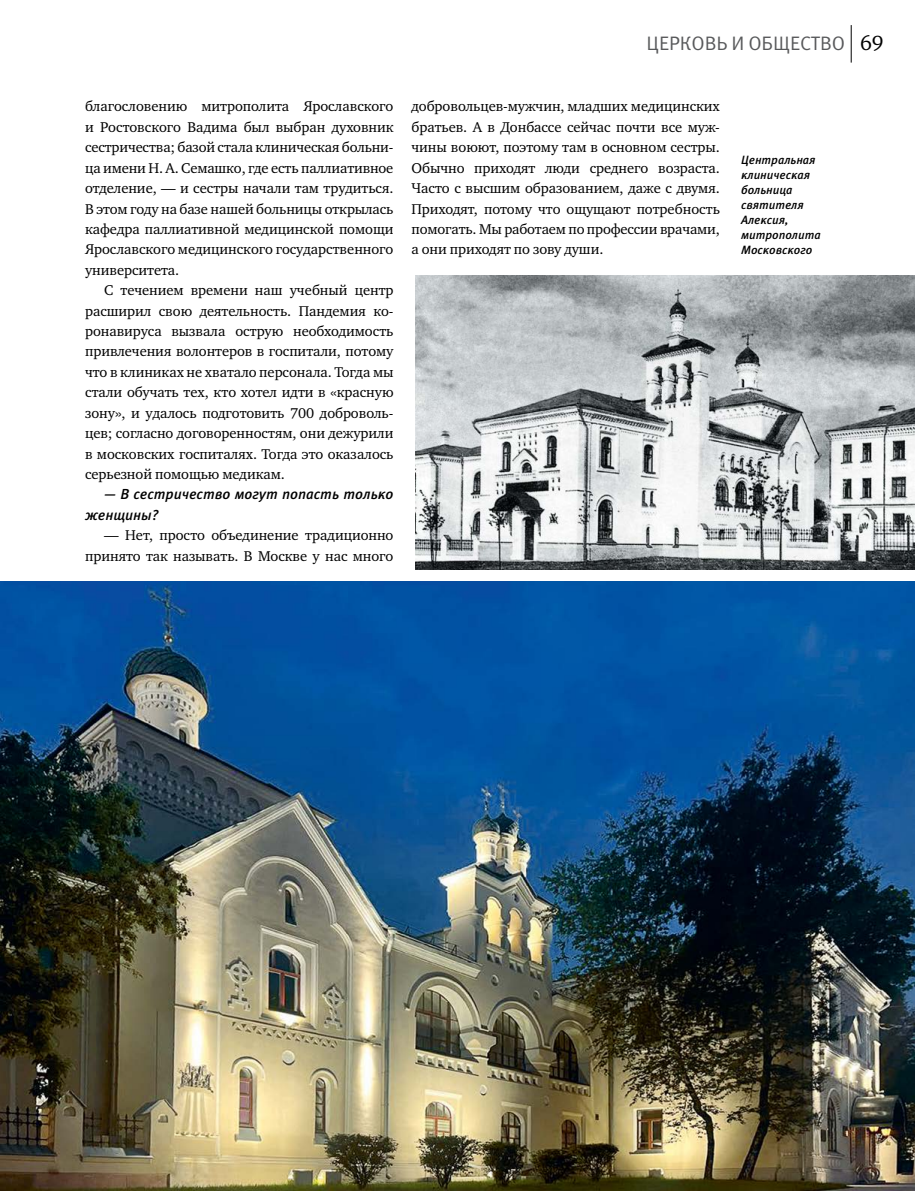
<style>
.page{position:relative;width:915px;height:1191px;background:#fff}
.page>*{position:absolute;margin:0;border:0;box-sizing:border-box;transform-origin:0 0}
.t1{font:19.5px "Meta Pro";letter-spacing:-.005em;color:#58595b}
.t2{font:14.55px/20.4px "Charter ITC";letter-spacing:-.005em;color:#000;text-align:justify}
.t3{font:italic 500 14.55px/20.4px "Meta Pro";letter-spacing:-.005em;color:#000}
.t4{font:italic 500 12px/15px "Meta Pro";letter-spacing:-.005em;color:#000}
.s1{font-family:"Charter ITC";font-size:21px;color:#000}
</style>
<div class="page">
<hr style="left:850px;top:25px;width:1px;height:38px;background:#000">
<img style="left:0;top:581px;width:914px;height:610px">
<img style="left:415px;top:275px;width:499px;height:295px">
<h1 class="t1" style="left:646px;top:31px;width:238px">ЦЕРКОВЬ И ОБЩЕСТВО <span class="s1">69</span></h1>
<p class="t2" style="left:85px;top:96px;width:310px">благословению митрополита Ярославского и Ростовского Вадима был выбран духовник сестричества; базой стала клиническая больни&shy;ца имени Н. А. Семашко, где есть паллиативное отделение, — и сестры начали там трудиться.<br>В этом году на базе нашей больницы открылась кафедра паллиативной медицинской помощи Ярославского медицинского государственного университета.</p>
<p class="t2" style="left:85px;top:280px;width:310px;text-indent:19px">С течением времени наш учебный центр расширил свою деятельность. Пандемия ко&shy;ронавируса вызвала острую необходимость привлечения волонтеров в госпитали, потому что в клиниках не хватало персонала. Тогда мы стали обучать тех, кто хотел идти в «красную зону», и удалось подготовить 700 доброволь&shy;цев; согласно договоренностям, они дежурили в московских госпиталях. Тогда это оказалось серьезной помощью медикам.</p>
<p class="t3" style="left:85px;top:484px;width:310px;text-indent:19px">— В сестричество могут попасть только женщины?</p>
<p class="t2" style="left:85px;top:525px;width:310px;text-align:right">— Нет, просто объединение традиционно принято так называть. В Москве у нас много</p>
<p class="t2" style="left:411px;top:96px;width:310px">добровольцев-мужчин, младших медицинских братьев. А в Донбассе сейчас почти все муж&shy;чины воюют, поэтому там в основном сестры.<br>Обычно приходят люди среднего возраста.<br>Часто с высшим образованием, даже с двумя.<br>Приходят, потому что ощущают потребность помогать. Мы работаем по профессии врачами, а они приходят по зову души.</p>
<p class="t4" style="left:741px;top:153px;width:81px">Центральная клиническая больница святителя<br>Алексия, митрополита<br>Московского</p>
</div>
